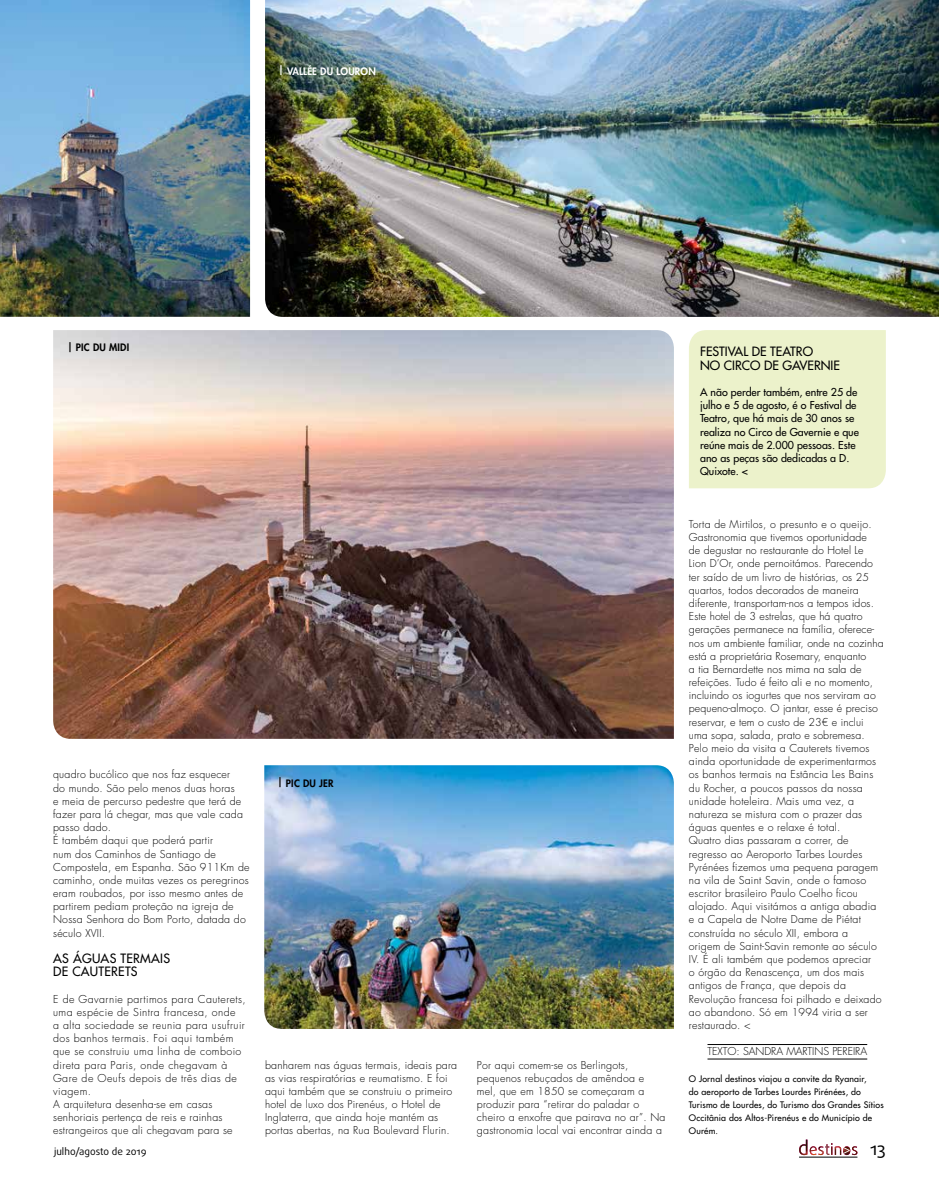
<style>
.page{position:relative;width:939px;height:1188px;background:#fff}
.page>*{position:absolute;margin:0;border:0;box-sizing:border-box;transform-origin:0 0}
.t1{font:17.5px "Daxline Pro";color:#000}
.t2{font:500 12.5px/13.1px "Futura Std";color:#000}
.t3{font:500 12.5px/13.1px "Futura Std";letter-spacing:.02em;color:#000}
.t4{font:300 10.62px/13.1px "Futura Std";letter-spacing:.02em;color:#000}
.t5{font:300 10.62px/13.1px "Futura Std";letter-spacing:.04em;color:#000}
.t6{font:500 10.62px/13.1px "Futura Std";color:#000}
.t7{font:800 10px "Futura Std";letter-spacing:.02em;color:#000}
.t8{font:10px "Daxline Pro";color:#000}
.t9{font:800 10px "Futura Std";letter-spacing:.02em;color:#fff}
.t10{font:500 8.75px/13.1px "Futura Std";letter-spacing:.02em;color:#000}
</style>
<div class="page">
<hr style="left:799px;top:1156px;width:58px;height:1px;background:#000">
<svg style="left:799px;top:1139px;width:58px;height:15px"></svg>
<img style="left:0;top:0;width:250px;height:317px">
<img style="left:265px;top:0;width:674px;height:317px">
<img style="left:53px;top:330px;width:621px;height:408px">
<div style="left:689px;top:330px;width:197px;height:158px;background:#ecf2cb"></div>
<hr style="left:707px;top:1043px;width:160px;height:1px;background:#000">
<hr style="left:707px;top:1058px;width:160px;height:1px;background:#000">
<img style="left:264px;top:765px;width:410px;height:263px">
<p class="t9" style="left:279px;top:65px;width:99px">| VALLÉE DU LOURON</p>
<p class="t7" style="left:68px;top:341px;width:63px">| PIC DU MIDI</p>
<p class="t4" style="left:53px;top:768px;width:198px">quadro bucólico que nos faz esquecer<br>do mundo. São pelo menos duas horas<br>e meia de percurso pedestre que terá de fazer para lá chegar, mas que vale cada passo dado.<br>É também daqui que poderá partir<br>num dos Caminhos de Santiago de<br>Compostela, em Espanha. São 911Km de caminho, onde muitas vezes os peregrinos eram roubados, por isso mesmo antes de partirem pediam proteção na igreja de<br>Nossa Senhora do Bom Porto, datada do século XVII.</p>
<p class="t3" style="left:53px;top:951px;width:118px">As águas termais de Cauterets</p>
<p class="t5" style="left:53px;top:992px;width:194px">E de Gavarnie partimos para Cauterets, uma espécie de Sintra francesa, onde<br>a alta sociedade se reunia para usufruir dos banhos termais. Foi aqui também que se construiu uma linha de comboio direta para Paris, onde chegavam à Gare de Oeufs depois de três dias de viagem.<br>A arquitetura desenha-se em casas senhoriais pertença de reis e rainhas estrangeiros que ali chegavam para se</p>
<p class="t7" style="left:278px;top:776px;width:58px">| PIC DU JER</p>
<p class="t4" style="left:265px;top:1058px;width:194px">banharem nas águas termais, ideais para as vias respiratórias e reumatismo. E foi aqui também que se construiu o primeiro hotel de luxo dos Pirenéus, o Hotel de Inglaterra, que ainda hoje mantém as portas abertas, na Rua Boulevard Flurin.</p>
<p class="t4" style="left:477px;top:1058px;width:190px">Por aqui comem-se os Berlingots, pequenos rebuçados de amêndoa e mel, que em 1850 se começaram a produzir para “retirar do paladar o cheiro a enxofre que pairava no ar”. Na gastronomia local vai encontrar ainda a</p>
<p class="t2" style="left:700px;top:345px;width:141px">Festival de Teatro<br>no Circo de Gavernie</p>
<p class="t6" style="left:700px;top:385px;width:160px">A não perder também, entre 25 de julho e 5 de agosto, é o Festival de<br>Teatro, que há mais de 30 anos se realiza no Circo de Gavernie e que reúne mais de 2.000 pessoas. Este ano as peças são dedicadas a D.<br>Quixote. &lt;</p>
<p class="t4" style="left:689px;top:517px;width:196px">Torta de Mirtilos, o presunto e o queijo.<br>Gastronomia que tivemos oportunidade<br>de degustar no restaurante do Hotel Le<br>Lion D’Or, onde pernoitámos. Parecendo ter saído de um livro de histórias, os 25 quartos, todos decorados de maneira diferente, transportam-nos a tempos idos.<br>Este hotel de 3 estrelas, que há quatro gerações permanece na família, oferece&shy;nos um ambiente familiar, onde na cozinha está a proprietária Rosemary, enquanto<br>a tia Bernardette nos mima na sala de refeições. Tudo é feito ali e no momento, incluindo os iogurtes que nos serviram ao pequeno-almoço. O jantar, esse é preciso reservar, e tem o custo de 23€ e inclui uma sopa, salada, prato e sobremesa.<br>Pelo meio da visita a Cauterets tivemos ainda oportunidade de experimentarmos os banhos termais na Estância Les Bains du Rocher, a poucos passos da nossa unidade hoteleira. Mais uma vez, a natureza se mistura com o prazer das águas quentes e o relaxe é total.<br>Quatro dias passaram a correr, de regresso ao Aeroporto Tarbes Lourdes Pyrénées fizemos uma pequena paragem na vila de Saint Savin, onde o famoso escritor brasileiro Paulo Coelho ficou alojado. Aqui visitámos a antiga abadia e a Capela de Notre Dame de Piétat construída no século XII, embora a<br>origem de Saint-Savin remonte ao século IV. É ali também que podemos apreciar<br>o órgão da Renascença, um dos mais antigos de França, que depois da Revolução francesa foi pilhado e deixado ao abandono. Só em 1994 viria a ser restaurado. &lt;</p>
<p class="t4" style="left:708px;top:1044px;width:12px">Texto</p>
<p class="t4" style="left:737px;top:1044px;width:15px">: sandra</p>
<p class="t4" style="left:786px;top:1044px;width:8px">martins</p>
<p class="t4" style="left:832px;top:1044px;width:6px">pereira</p>
<p class="t10" style="left:689px;top:1071px;width:196px">O Jornal destinos viajou a convite da Ryanair,<br>do aeroporto de Tarbes Lourdes Pirénées, do Turismo de Lourdes, do Turismo dos Grandes Sítios Occitânia dos Altos-Pirenéus e do Município de Ourém.</p>
<p class="t8" style="left:54px;top:1144px;width:94px">julho/agosto de 2019</p>
<h1 class="t1" style="left:870px;top:1136px;width:17px">13</h1>
</div>
